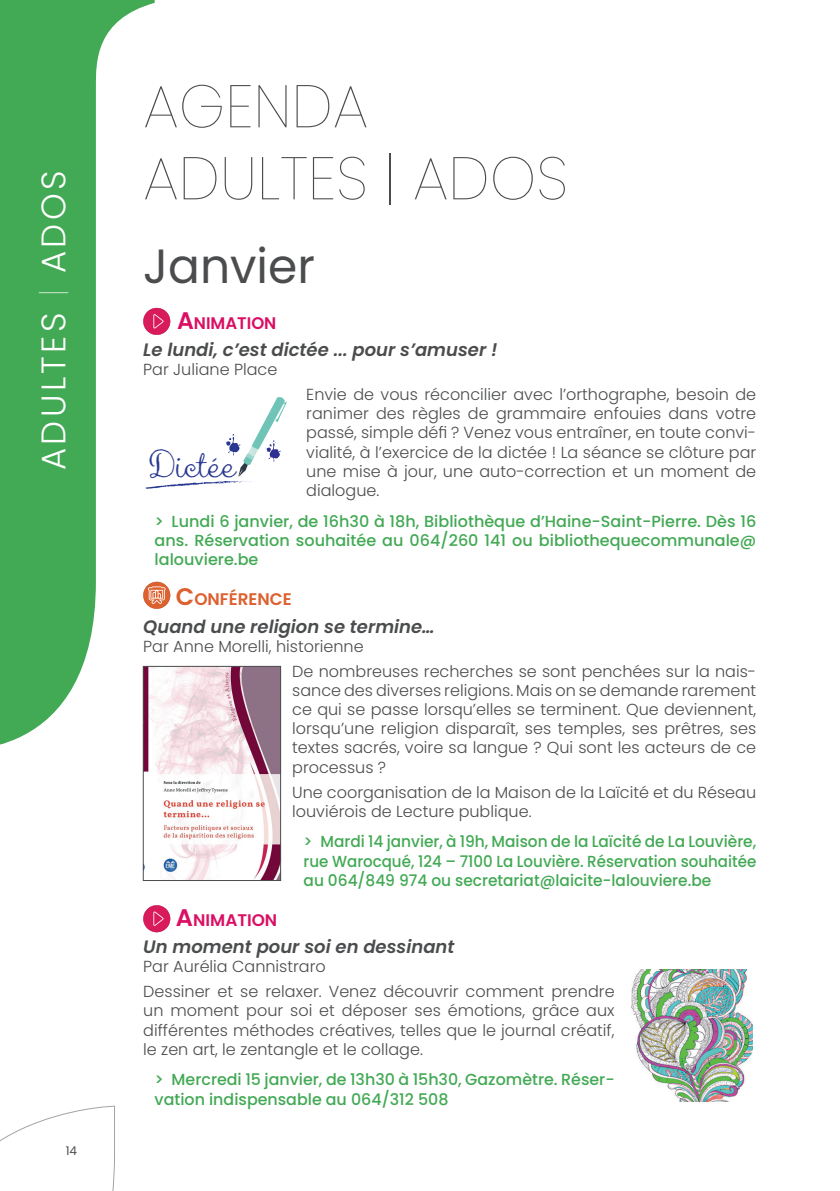
<style>
.page{position:relative;width:840px;height:1191px;background:#fff}
.page>*{position:absolute;margin:0;border:0;box-sizing:border-box;transform-origin:0 0}
.t1{font:100 60px/72px "Poppins";color:#4b4c4d}
.t2{font:48px "Poppins";color:#4b4c4d}
.t3{font:38.2px "Aya Script";color:#283890}
.t4{font:300 34px "Poppins";letter-spacing:.1em;color:#fff}
.t5{font:italic 600 18px "Poppins";color:#4b4c4d}
.t6{font:600 16.8px "Poppins";color:#da0e63}
.t7{font:600 16.8px "Poppins";color:#dd602f}
.t8{font:300 16px/19.2px "Poppins";color:#4b4c4d;text-align:justify}
.t9{font:500 16px/19.2px "Poppins";color:#42a954;text-align:justify}
.t10{font:500 16px/19.2px "Poppins";color:#42a954;text-align:justify;scale:.96 1}
.t11{font:12px "Poppins";color:#4b4c4d}
.s1{font-weight:100}
.s2{font-style:inherit}
.s3{font-size:24px}
</style>
<div class="page">
<svg style="left:0;top:1105px;width:115px;height:86px"></svg>
<svg style="left:0;top:0;width:154px;height:767px;fill:#42a954"></svg>
<svg style="left:143px;top:308px;width:27px;height:27px"></svg>
<svg style="left:143px;top:582px;width:27px;height:27px"></svg>
<svg style="left:143px;top:905px;width:27px;height:27px"></svg>
<svg style="left:145px;top:396px;width:142px;height:93px"></svg>
<img style="left:145px;top:668px;width:134px;height:210px">
<div style="left:143px;top:666px;width:138px;height:214px;border:1px solid #4b4c4d"></div>
<img style="left:631px;top:969px;width:121px;height:132px">
<h3 class="t4" style="left:34px;top:470px;width:301px;rotate:-90deg">ADULTES <span class="s1">|</span> ADOS</h3>
<p class="t11" style="left:66px;top:1143px;width:13px">14</p>
<h1 class="t1" style="left:143px;top:71px;width:426px">AGENDA<br>ADULTES <span class="s2">| ADOS</span></h1>
<h2 class="t2" style="left:143px;top:238px;width:173px">Janvier</h2>
<p class="t6" style="left:177px;top:313px;width:101px"><span class="s3">A</span>NIMATION</p>
<p class="t5" style="left:143px;top:339px;width:355px">Le lundi, c’est dictée ... pour s’amuser !</p>
<p class="t8" style="left:143px;top:360px;width:135px">Par Juliane Place</p>
<p class="t8" style="left:306px;top:385px;width:451px">Envie de vous réconcilier avec l’orthographe, besoin de ranimer des règles de grammaire enfouies dans votre passé, simple défi ? Venez vous entraîner, en toute convi&shy;vialité, à l’exercice de la dictée ! La séance se clôture par une mise à jour, une auto-correction et un moment de dialogue.</p>
<p class="t9" style="left:154px;top:511px;width:602px">&gt; Lundi 6 janvier, de 16h30 à 18h, Bibliothèque d’Haine-Saint-Pierre. Dès 16 ans. Réservation souhaitée au 064/260 141 ou bibliothequecommunale@ lalouviere.be</p>
<p class="t7" style="left:176px;top:589px;width:117px"><span class="s3">C</span>ONFÉRENCE</p>
<p class="t5" style="left:143px;top:616px;width:293px">Quand une religion se termine…</p>
<p class="t8" style="left:292px;top:634px;width:465px;line-height:24.8px;text-indent:-149px">Par Anne Morelli, historienne<br>De nombreuses recherches se sont penchées sur la nais-</p>
<p class="t8" style="left:292px;top:680px;width:465px">sance des diverses religions. Mais on se demande rarement ce qui se passe lorsqu’elles se terminent. Que deviennent, lorsqu’une religion disparaît, ses temples, ses prêtres, ses textes sacrés, voire sa langue ? Qui sont les acteurs de ce processus ?</p>
<p class="t8" style="left:292px;top:782px;width:465px">Une coorganisation de la Maison de la Laïcité et du Réseau louviérois de Lecture publique.</p>
<p class="t10" style="left:303px;top:832px;width:473px">&gt; Mardi 14 janvier, à 19h, Maison de la Laïcité de La Louvière, rue Warocqué, 124 – 7100 La Louvière. Réservation souhaitée au 064/849 974 ou secretariat@laicite-lalouviere.be</p>
<p class="t6" style="left:176px;top:910px;width:103px"><span class="s3">A</span>NIMATION</p>
<p class="t5" style="left:143px;top:936px;width:312px">Un moment pour soi en dessinant</p>
<p class="t8" style="left:143px;top:954px;width:472px;line-height:24.8px">Par Aurélia Cannistraro<br>Dessiner et se relaxer. Venez découvrir comment prendre</p>
<p class="t8" style="left:143px;top:1001px;width:472px">un moment pour soi et déposer ses émotions, grâce aux différentes méthodes créatives, telles que le journal créatif, le zen art, le zentangle et le collage.</p>
<p class="t9" style="left:154px;top:1070px;width:461px">&gt; Mercredi 15 janvier, de 13h30 à 15h30, Gazomètre. Réser&shy;vation indispensable au 064/312 508</p>
<h3 class="t3" style="left:148px;top:441px;width:89px">Dictée</h3>
</div>
